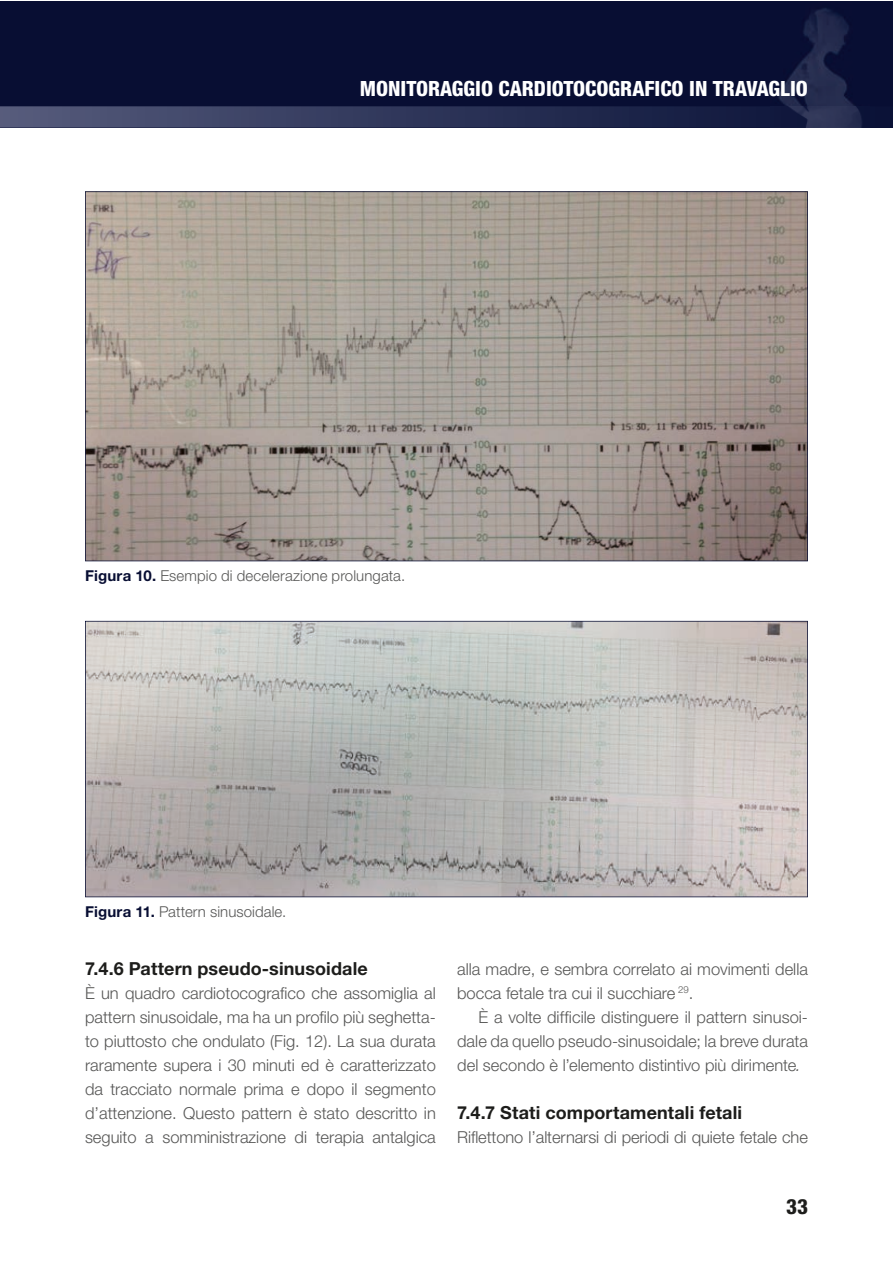
<style>
.page{position:relative;width:893px;height:1263px;background:#fff}
.page>*{position:absolute;margin:0;border:0;box-sizing:border-box;transform-origin:0 0}
.t1{font:800 condensed 21px "Helvetica Neue LT Std";color:#fff}
.t2{font:800 condensed 21px "Helvetica Neue LT Std";color:#1d1d1b}
.t3{font:700 18px "Helvetica Neue LT Std";letter-spacing:.005em;color:#1d1d1b}
.t4{font:300 16.5px/24px "Helvetica Neue LT Std";color:#575756;text-align:justify}
.t5{font:300 15px "Helvetica Neue LT Std";letter-spacing:.005em;color:#575756}
.s1{font-weight:700;color:#080e33}
.s2{font-style:italic}
</style>
<div class="page">
<div style="left:0;top:1px;width:892px;height:127px;background:#080e33"></div>
<img style="left:778px;top:8px;width:76px;height:98px">
<svg style="left:0;top:106px;width:862px;height:22px;background:#2f3659"></svg>
<svg style="left:85px;top:191px;width:723px;height:370px;background:#a19890"></svg>
<svg style="left:85px;top:621px;width:723px;height:276px;background:#bab9b6"></svg>
<p class="t1" style="left:360px;top:75px;width:450px">MONITORAGGIO CARDIOTOCOGRAFICO IN TRAVAGLIO</p>
<p class="t5" style="left:85px;top:566px;width:322px"><span class="s1">Figura 10.</span> Esempio di decelerazione prolungata.</p>
<p class="t5" style="left:85px;top:902px;width:203px"><span class="s1">Figura 11.</span> Pattern sinusoidale.</p>
<p class="t3" style="left:85px;top:957px;width:284px">7.4.6 Pattern pseudo-sinusoidale</p>
<p class="t4" style="left:85px;top:981px;width:352px">È un quadro cardiotocografico che assomiglia al pattern sinusoidale, ma ha un profilo più seghetta&shy;to piuttosto che ondulato (Fig. 12). La sua durata raramente supera i 30 minuti ed è caratterizzato da tracciato normale prima e dopo il segmento d’attenzione. Questo pattern è stato descritto in seguito a somministrazione di terapia antalgica</p>
<p class="t4" style="left:457px;top:957px;width:352px">alla madre, e sembra correlato ai movimenti della bocca fetale tra cui il succhiare <sup>29</sup>.</p>
<p class="t4" style="left:457px;top:1005px;width:352px;text-indent:21px">È a volte difficile distinguere il pattern sinusoi&shy;dale da quello pseudo-sinusoidale; la breve durata del secondo è l’elemento distintivo più dirimente<span class="s2">.</span></p>
<p class="t3" style="left:457px;top:1101px;width:286px">7.4.7 Stati comportamentali fetali</p>
<p class="t4" style="left:457px;top:1125px;width:352px">Riflettono l’alternarsi di periodi di quiete fetale che</p>
<p class="t2" style="left:786px;top:1194px;width:23px">33</p>
</div>
